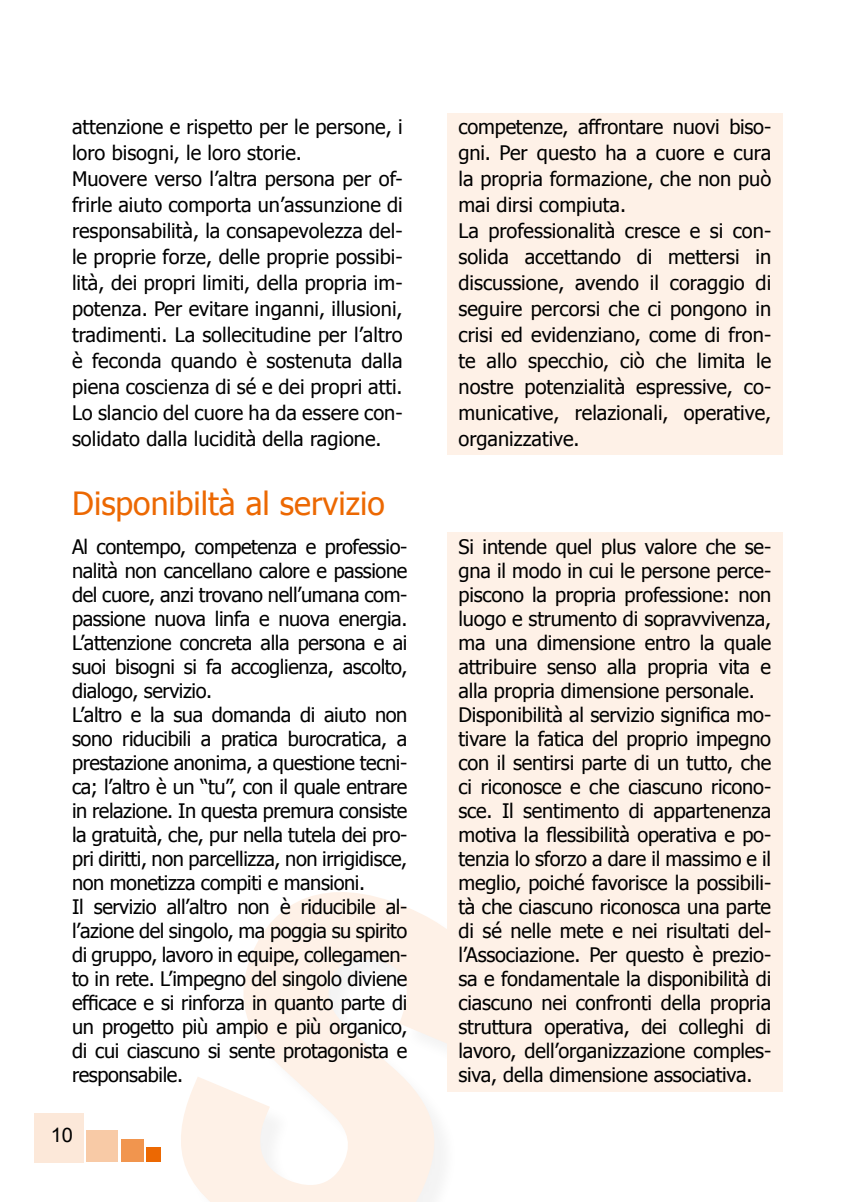
<style>
.page{position:relative;width:845px;height:1202px;background:#fff}
.page>*{position:absolute;margin:0;border:0;box-sizing:border-box;transform-origin:0 0}
.t1{font:32px "Tahoma";color:#ec6802}
.t2{font:20px/24px "Tahoma";letter-spacing:-.01em;color:#000}
.t3{font:20px "Arial";color:#000}
</style>
<div class="page">
<div style="left:34px;top:1113px;width:49px;height:49px;background:#fce8d9"></div>
<div style="left:86px;top:1130px;width:32px;height:32px;background:#f8caa6"></div>
<div style="left:121px;top:1140px;width:23px;height:22px;background:#f1954e"></div>
<div style="left:146px;top:1147px;width:15px;height:15px;background:#ec6802"></div>
<svg style="left:181px;top:892px;width:266px;height:310px;fill:#fef1e7"></svg>
<div style="left:447px;top:533px;width:335px;height:559px;background:#fef1e7"></div>
<div style="left:447px;top:113px;width:335px;height:342px;background:#fef1e7"></div>
<p class="t2" style="left:72px;top:113px;width:332px;line-height:26px">attenzione e rispetto per le persone, i loro bisogni, le loro storie.<br>Muovere verso l’altra persona per of&shy;frirle aiuto comporta un’assunzione di responsabilità, la consapevolezza del&shy;le proprie forze, delle proprie possibi&shy;lità, dei propri limiti, della propria im&shy;potenza. Per evitare inganni, illusioni, tradimenti. La sollecitudine per l’altro è feconda quando è sostenuta dalla piena coscienza di sé e dei propri atti.<br>Lo slancio del cuore ha da essere con&shy;solidato dalla lucidità della ragione.</p>
<p class="t2" style="left:458px;top:113px;width:314px;line-height:26px">competenze, affrontare nuovi biso&shy;gni. Per questo ha a cuore e cura la propria formazione, che non può mai dirsi compiuta.<br>La professionalità cresce e si con&shy;solida accettando di mettersi in discussione, avendo il coraggio di seguire percorsi che ci pongono in crisi ed evidenziano, come di fron&shy;te allo specchio, ciò che limita le nostre potenzialità espressive, co&shy;municative, relazionali, operative, organizzative.</p>
<h1 class="t1" style="left:72px;top:482px;width:314px">Disponibiltà al servizio</h1>
<p class="t2" style="left:72px;top:534px;width:337px">Al contempo, competenza e professio&shy;nalità non cancellano calore e passione del cuore, anzi trovano nell’umana com&shy;passione nuova linfa e nuova energia.<br>L’attenzione concreta alla persona e ai suoi bisogni si fa accoglienza, ascolto, dialogo, servizio.<br>L’altro e la sua domanda di aiuto non sono riducibili a pratica burocratica, a prestazione anonima, a questione tecni&shy;ca; l’altro è un “tu”, con il quale entrare in relazione. In questa premura consiste la gratuità, che, pur nella tutela dei pro&shy;pri diritti, non parcellizza, non irrigidisce, non monetizza compiti e mansioni.<br>Il servizio all’altro non è riducibile al&shy;l’azione del singolo, ma poggia su spirito di gruppo, lavoro in equipe, collegamen&shy;to in rete. L’impegno del singolo diviene efficace e si rinforza in quanto parte di un progetto più ampio e più organico, di cui ciascuno si sente protagonista e responsabile.</p>
<p class="t2" style="left:458px;top:534px;width:314px">Si intende quel plus valore che se&shy;gna il modo in cui le persone perce&shy;piscono la propria professione: non luogo e strumento di sopravvivenza, ma una dimensione entro la quale attribuire senso alla propria vita e alla propria dimensione personale.<br>Disponibilità al servizio significa mo&shy;tivare la fatica del proprio impegno con il sentirsi parte di un tutto, che ci riconosce e che ciascuno ricono&shy;sce. Il sentimento di appartenenza motiva la flessibilità operativa e po&shy;tenzia lo sforzo a dare il massimo e il meglio, poiché favorisce la possibili&shy;tà che ciascuno riconosca una parte di sé nelle mete e nei risultati del&shy;l’Associazione. Per questo è prezio&shy;sa e fondamentale la disponibilità di ciascuno nei confronti della propria struttura operativa, dei colleghi di lavoro, dell’organizzazione comples&shy;siva, della dimensione associativa.</p>
<p class="t3" style="left:51px;top:1122px;width:24px">1 0</p>
</div>
